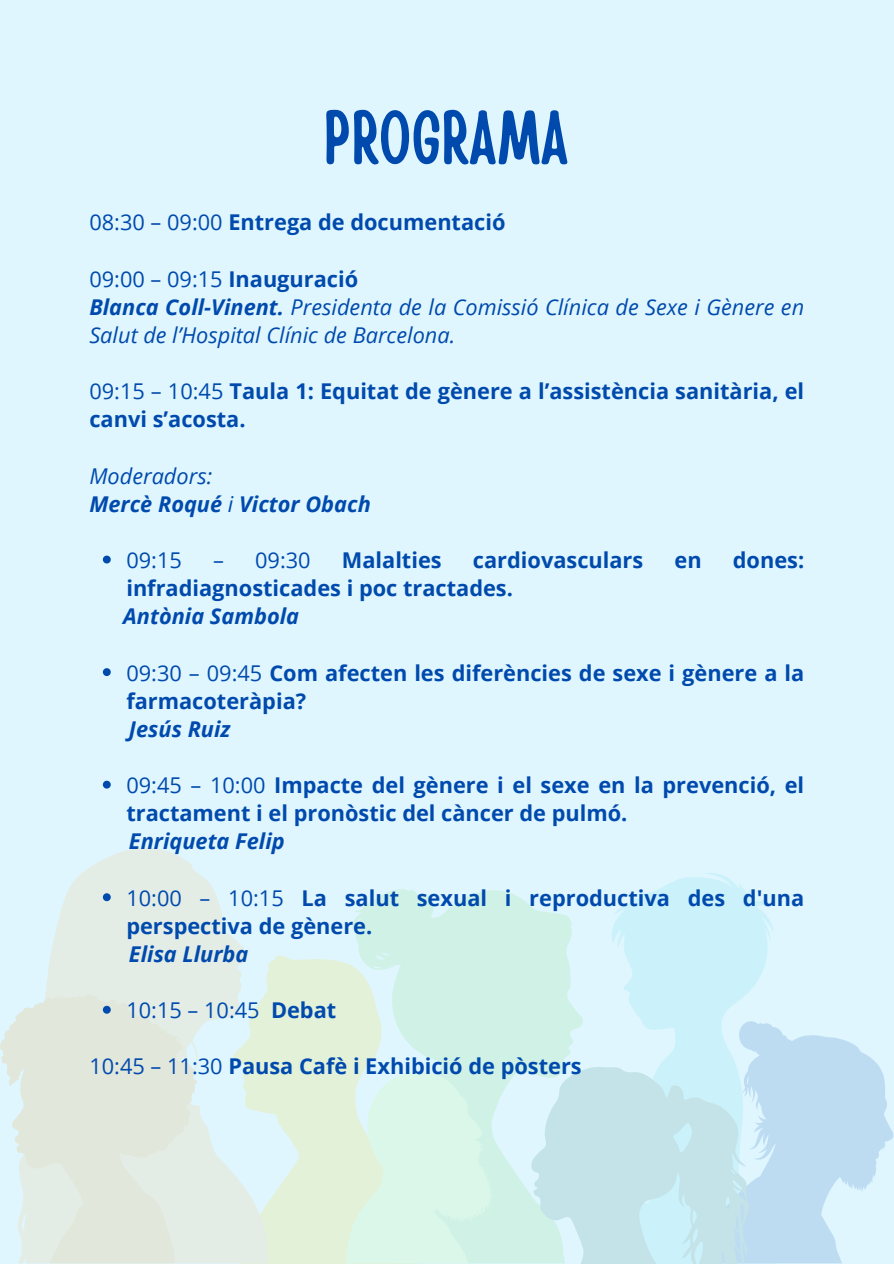
<style>
.page{position:relative;width:894px;height:1264px;background:#fff}
.page>*{position:absolute;margin:0;border:0;box-sizing:border-box;transform-origin:0 0}
.t1{font:75px "Handy Casual Condensed";color:#004aad}
.t2{font:700 21.75px/28.2px "Open Sans";color:#004aad}
.t3{font:italic 21.75px/28.2px "Open Sans";color:#004aad}
.t4{font:italic 700 21.75px "Open Sans";color:#004aad}
.t5{font:21.75px "Open Sans";color:#004aad}
.s1{font-weight:400}
.s2{font-weight:700}
</style>
<div class="page">
<div style="left:0;top:0;width:893px;height:1263px;background:#dff6ff"></div>
<svg style="left:270px;top:956px;width:82px;height:307px;fill:#e3f1d9"></svg>
<svg style="left:46px;top:848px;width:224px;height:415px;fill:#e3ede6"></svg>
<svg style="left:0;top:993px;width:197px;height:270px;fill:#e2e7db"></svg>
<svg style="left:352px;top:889px;width:231px;height:374px;fill:#d0f1e5"></svg>
<svg style="left:612px;top:873px;width:162px;height:193px;fill:#cbf2fb"></svg>
<svg style="left:346px;top:1066px;width:146px;height:196px"></svg>
<svg style="left:703px;top:1021px;width:190px;height:242px;fill:#bddcf2"></svg>
<svg style="left:530px;top:1066px;width:218px;height:197px"></svg>
<svg style="left:103px;top:555px;width:8px;height:8px"></svg>
<svg style="left:103px;top:668px;width:8px;height:8px"></svg>
<svg style="left:103px;top:780px;width:8px;height:8px"></svg>
<svg style="left:103px;top:893px;width:8px;height:8px"></svg>
<svg style="left:103px;top:1005px;width:8px;height:8px"></svg>
<h1 class="t1" style="left:324px;top:89px;width:247px">PROGRAMA</h1>
<p class="t2" style="left:89px;top:208px;width:417px"><span class="s1">08:30 – 09:00</span> Entrega de documentació</p>
<p class="t5" style="left:89px;top:263px;width:270px">09:00 – 09:15 <span class="s2">Inauguració</span></p>
<p class="t3" style="left:89px;top:292px;width:716px"><span class="s2">Blanca Coll-Vinent.</span> Presidenta de la Comissió Clínica de Sexe i Gènere en<br>Salut de l’Hospital Clínic de Barcelona.</p>
<p class="t2" style="left:89px;top:376px;width:716px"><span class="s1">09:15 – 10:45</span> Taula 1: Equitat de gènere a l’assistència sanitària, el canvi s’acosta.</p>
<p class="t3" style="left:89px;top:461px;width:124px">Moderadors:</p>
<p class="t4" style="left:89px;top:488px;width:283px">Mercè Roqué <span class="s1">i</span> Victor Obach</p>
<p class="t5" style="left:126px;top:544px;width:57px">09:15</p>
<p class="t5" style="left:213px;top:544px;width:99px">– 09:30</p>
<p class="t2" style="left:342px;top:545px;width:101px">Malalties</p>
<p class="t2" style="left:473px;top:545px;width:172px">cardiovasculars</p>
<p class="t2" style="left:674px;top:545px;width:29px">en</p>
<p class="t2" style="left:732px;top:545px;width:73px">dones:</p>
<p class="t2" style="left:126px;top:573px;width:388px">infradiagnosticades i poc tractades.</p>
<h2 class="t4" style="left:123px;top:601px;width:177px">Antònia Sambola</h2>
<p class="t2" style="left:126px;top:658px;width:679px"><span class="s1">09:30 – 09:45</span> Com afecten les diferències de sexe i gènere a la farmacoteràpia?</p>
<h2 class="t4" style="left:129px;top:713px;width:103px">Jesús Ruiz</h2>
<p class="t2" style="left:126px;top:770px;width:679px"><span class="s1">09:45 – 10:00</span> Impacte del gènere i el sexe en la prevenció, el tractament i el pronòstic del càncer de pulmó.</p>
<h2 class="t4" style="left:129px;top:826px;width:157px">Enriqueta Felip</h2>
<p class="t2" style="left:126px;top:883px;width:679px"><span class="s1">10:00 – 10:15</span> La salut sexual i reproductiva des d'una perspectiva de gènere.</p>
<h2 class="t4" style="left:129px;top:938px;width:121px">Elisa Llurba</h2>
<p class="t5" style="left:126px;top:994px;width:135px">10:15 – 10:45</p>
<p class="t2" style="left:271px;top:995px;width:67px">Debat</p>
<p class="t2" style="left:89px;top:1051px;width:493px"><span class="s1">10:45 – 11:30</span> Pausa Cafè i Exhibició de pòsters</p>
</div>
